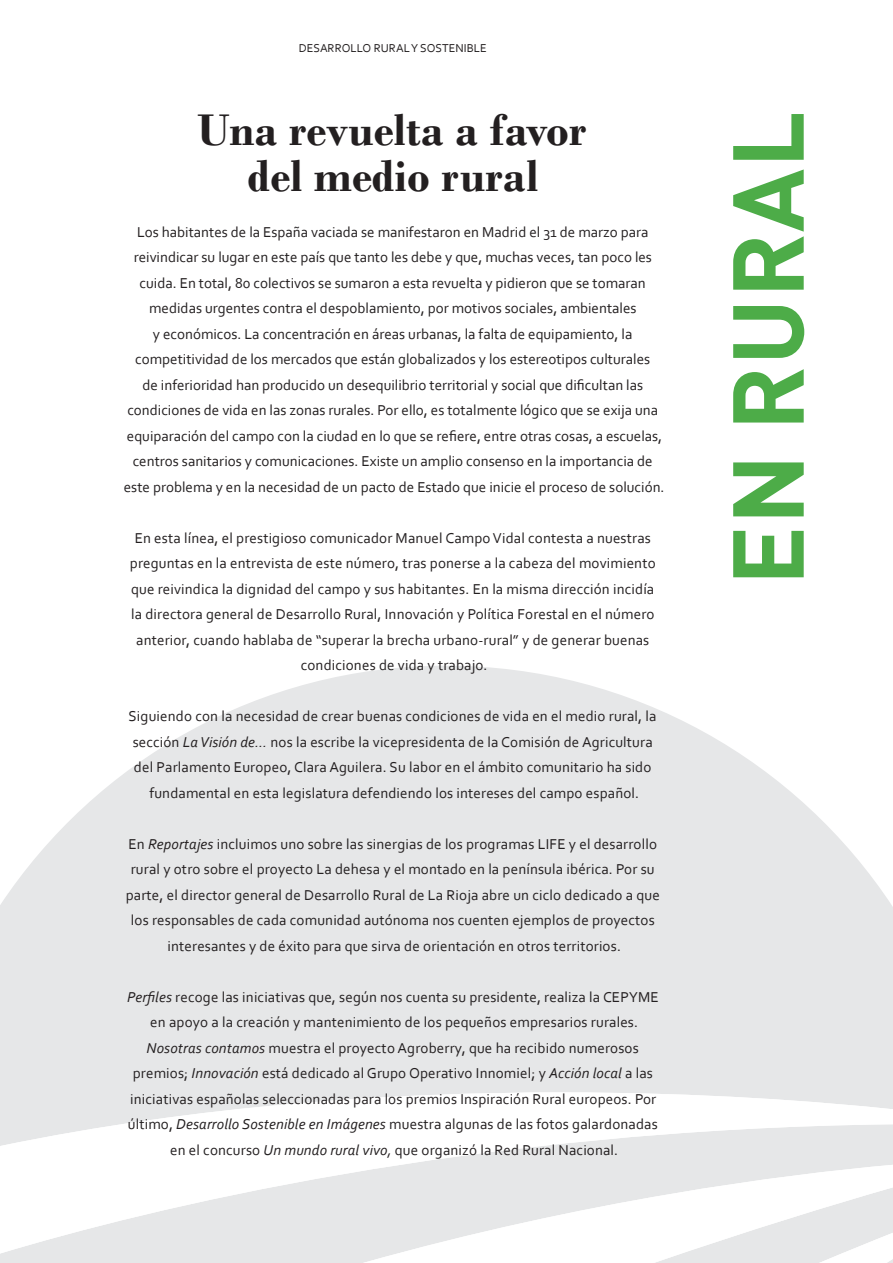
<style>
.page{position:relative;width:893px;height:1263px;background:#fff}
.page>*{position:absolute;margin:0;border:0;box-sizing:border-box;transform-origin:0 0}
.t1{font:700 99px "DIN Pro";letter-spacing:.01em;color:#4dac48}
.t2{font:700 46.5px/46.5px "Bodoni";color:#231f20;text-align:center}
.t3{font:15px/25.5px "Corbel";letter-spacing:.01em;color:#231f20;text-align:center}
.t4{font:12px "Corbel";color:#231f20}
.s1{font-style:italic}
</style>
<div class="page">
<svg style="left:0;top:666px;width:893px;height:426px;fill:#e6e7e8"></svg>
<svg style="left:0;top:1092px;width:893px;height:171px"></svg>
<p class="t4" style="left:299px;top:40px;width:190px">DESARROLLO RURAL Y SOSTENIBLE</p>
<h2 class="t2" style="left:197px;top:106px;width:391px">Una revuelta a favor del medio rural</h2>
<p class="t3" style="left:124px;top:218px;width:542px">Los habitantes de la España vaciada se manifestaron en Madrid el 31 de marzo para reivindicar su lugar en este país que tanto les debe y que, muchas veces, tan poco les cuida. En total, 80 colectivos se sumaron a esta revuelta y pidieron que se tomaran medidas urgentes contra el despoblamiento, por motivos sociales, ambientales<br>y económicos. La concentración en áreas urbanas, la falta de equipamiento, la competitividad de los mercados que están globalizados y los estereotipos culturales<br>de inferioridad han producido un desequilibrio territorial y social que dificultan las condiciones de vida en las zonas rurales. Por ello, es totalmente lógico que se exija una equiparación del campo con la ciudad en lo que se refiere, entre otras cosas, a escuelas, centros sanitarios y comunicaciones. Existe un amplio consenso en la importancia de este problema y en la necesidad de un pacto de Estado que inicie el proceso de solución.</p>
<p class="t3" style="left:130px;top:524px;width:527px">En esta línea, el prestigioso comunicador Manuel Campo Vidal contesta a nuestras preguntas en la entrevista de este número, tras ponerse a la cabeza del movimiento que reivindica la dignidad del campo y sus habitantes. En la misma dirección incidía la directora general de Desarrollo Rural, Innovación y Política Forestal en el número anterior, cuando hablaba de “superar la brecha urbano-rural” y de generar buenas condiciones de vida y trabajo.</p>
<p class="t3" style="left:128px;top:703px;width:529px">Siguiendo con la necesidad de crear buenas condiciones de vida en el medio rural, la sección <span class="s1">La Visión de…</span> nos la escribe la vicepresidenta de la Comisión de Agricultura del Parlamento Europeo, Clara Aguilera. Su labor en el ámbito comunitario ha sido fundamental en esta legislatura defendiendo los intereses del campo español.</p>
<p class="t3" style="left:126px;top:830px;width:536px">En <span class="s1">Reportajes</span> incluimos uno sobre las sinergias de los programas LIFE y el desarrollo rural y otro sobre el proyecto La dehesa y el montado en la península ibérica. Por su parte, el director general de Desarrollo Rural de La Rioja abre un ciclo dedicado a que los responsables de cada comunidad autónoma nos cuenten ejemplos de proyectos interesantes y de éxito para que sirva de orientación en otros territorios.</p>
<p class="t3" style="left:127px;top:983px;width:533px"><span class="s1">Perfiles</span> recoge las iniciativas que, según nos cuenta su presidente, realiza la CEPYME en apoyo a la creación y mantenimiento de los pequeños empresarios rurales.<br><span class="s1">Nosotras contamos</span> muestra el proyecto Agroberry, que ha recibido numerosos premios; <span class="s1">Innovación</span> está dedicado al Grupo Operativo Innomiel; y <span class="s1">Acción local</span> a las iniciativas españolas seleccionadas para los premios Inspiración Rural europeos. Por último, <span class="s1">Desarrollo Sostenible en Imágenes</span> muestra algunas de las fotos galardonadas en el concurso <span class="s1">Un mundo rural vivo,</span> que organizó la Red Rural Nacional.</p>
<h1 class="t1" style="left:701px;top:585px;width:476px;rotate:-90deg">EN RURAL</h1>
</div>
